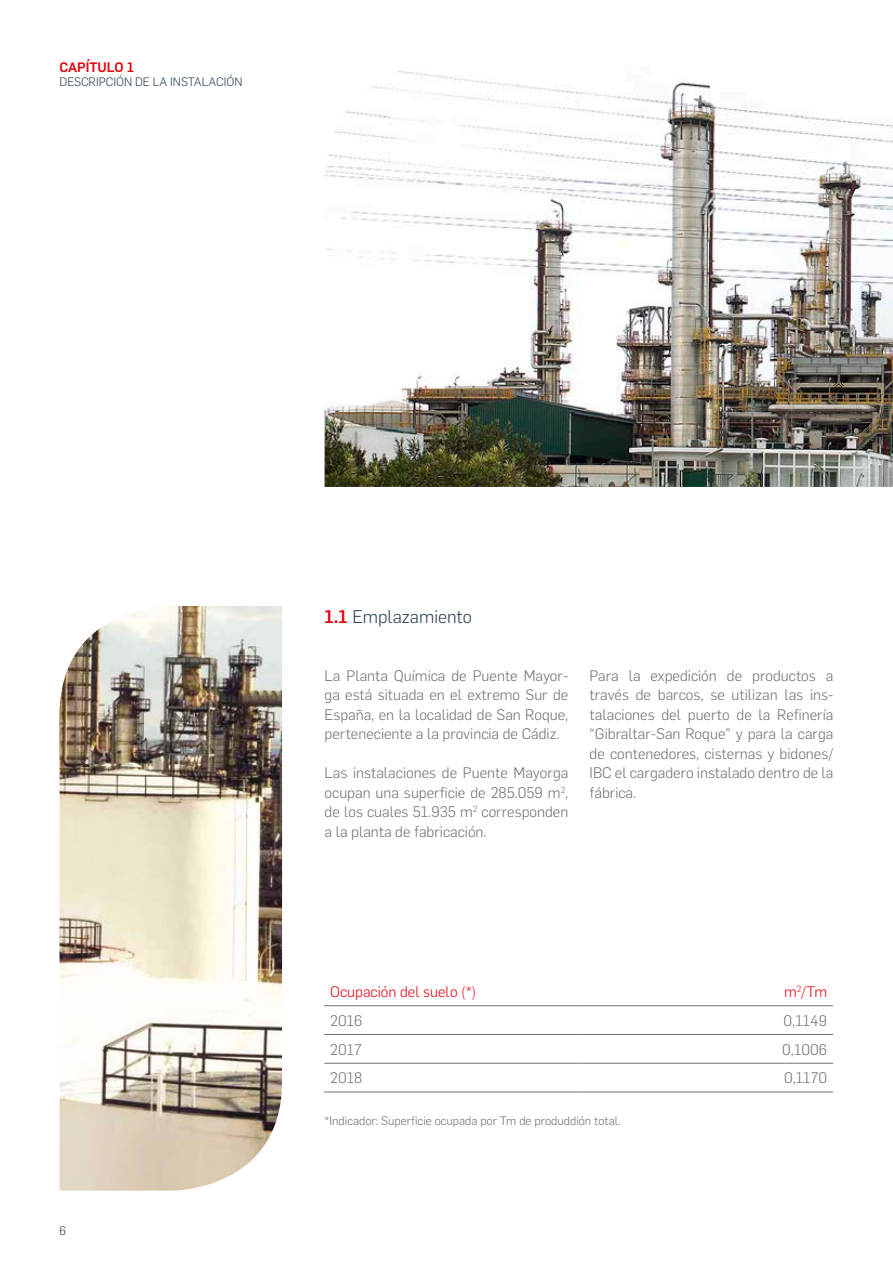
<style>
.page{position:relative;width:893px;height:1263px;background:#fff}
.page>*{position:absolute;margin:0;border:0;box-sizing:border-box;transform-origin:0 0}
.t1{font:300 18px "Flama";color:#2b4254}
.t2{font:300 15px/19.5px "Flama";color:#6f7272;text-align:justify}
.t3{font:300 15px "Flama";color:#e30512}
.t4{font:500 13.5px "Flama";color:#e30512}
.t5{font:300 12px "Flama";color:#6f7272}
.t6{font:300 12px "Flama";color:#2b4254}
.s1{font-weight:500;color:#e30512}
</style>
<div class="page">
<img style="left:60px;top:606px;width:222px;height:585px">
<hr style="left:324px;top:1005px;width:255px;height:1px;background:#6f7272">
<hr style="left:579px;top:1005px;width:254px;height:1px;background:#6f7272">
<hr style="left:324px;top:1034px;width:255px;height:1px;background:#6f7272">
<hr style="left:579px;top:1034px;width:254px;height:1px;background:#6f7272">
<hr style="left:324px;top:1063px;width:255px;height:1px;background:#6f7272">
<hr style="left:579px;top:1063px;width:254px;height:1px;background:#6f7272">
<hr style="left:324px;top:1092px;width:255px;height:1px;background:#6f7272">
<hr style="left:579px;top:1092px;width:254px;height:1px;background:#6f7272">
<img style="left:325px;top:71px;width:568px;height:416px">
<p class="t4" style="left:60px;top:58px;width:76px">CAPÍTULO 1</p>
<p class="t6" style="left:60px;top:73px;width:29px">DeScripción</p>
<p class="t6" style="left:135px;top:73px;width:109px">de LA INSTALACIÓN</p>
<p class="t6" style="left:60px;top:1223px;width:8px">6</p>
<p class="t1" style="left:325px;top:604px;width:149px"><span class="s1">1.1</span> Emplazamiento</p>
<p class="t2" style="left:325px;top:665px;width:245px">La Planta Química de Puente Mayor&shy;ga está situada en el extremo Sur de España, en la localidad de San Roque, perteneciente a la provincia de Cádiz.</p>
<p class="t2" style="left:325px;top:762px;width:245px">Las instalaciones de Puente Mayorga ocupan una superficie de 285.059 m<sup>2</sup>, de los cuales 51.935 m<sup>2</sup> corresponden a la planta de fabricación.</p>
<p class="t2" style="left:590px;top:665px;width:245px">Para la expedición de productos a través de barcos, se utilizan las ins&shy;talaciones del puerto de la Refinería “Gibraltar-San Roque” y para la carga de contenedores, cisternas y bidones/ IBC el cargadero instalado dentro de la fábrica.</p>
<p class="t3" style="left:330px;top:982px;width:148px">Ocupación del suelo (*)</p>
<p class="t3" style="left:784px;top:982px;width:45px">m<sup>2</sup>/Tm</p>
<p class="t2" style="left:330px;top:1010px;width:34px">2016</p>
<p class="t2" style="left:783px;top:1010px;width:45px">0,1149</p>
<p class="t2" style="left:330px;top:1039px;width:33px">2017</p>
<p class="t2" style="left:782px;top:1039px;width:46px">0,1006</p>
<p class="t2" style="left:330px;top:1067px;width:34px">2018</p>
<p class="t2" style="left:784px;top:1067px;width:45px">0,1170</p>
<p class="t5" style="left:325px;top:1112px;width:298px">*Indicador: Superficie ocupada por Tm de produddión total.</p>
</div>
